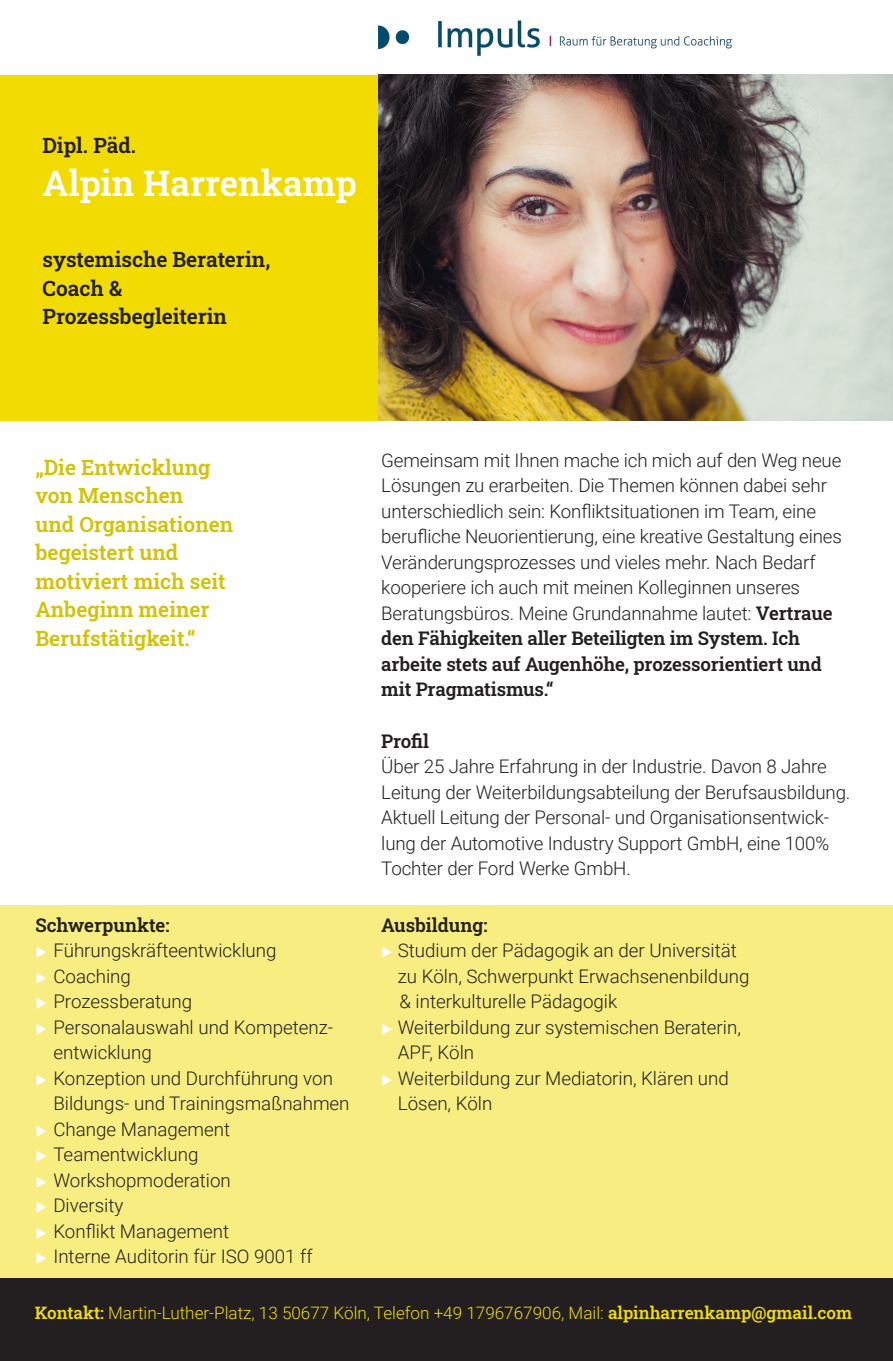
<style>
.page{position:relative;width:893px;height:1361px;background:#fff}
.page>*{position:absolute;margin:0;border:0;box-sizing:border-box;transform-origin:0 0}
.t1{font:600 35.1px "Roboto Slab";color:#fff}
.t2{font:600 21px/28.5px "Roboto Slab";color:#d4c206}
.t3{font:600 21px/28.5px "Roboto Slab";color:#231f20}
.t4{font:300 18.75px/25.5px "Roboto";letter-spacing:-.01em;color:#231f20}
.t5{font:600 18.75px/25.5px "Roboto Slab";letter-spacing:-.01em;color:#231f20}
.t6{font:300 17.1px "Roboto";color:#f1db00}
.s1{color:#fff}
.s2{font-family:"Roboto Slab";font-weight:600}
</style>
<div class="page">
<div style="left:0;top:1278px;width:893px;height:83px;background:#231f20"></div>
<div style="left:0;top:905px;width:893px;height:373px;background:#f8ed80"></div>
<img style="left:378px;top:20px;width:354px;height:36px">
<div style="left:0;top:75px;width:893px;height:345px;background:#f1db00"></div>
<img style="left:378px;top:75px;width:515px;height:345px">
<p class="t3" style="left:43px;top:131px;width:95px">Dipl. Päd.</p>
<h1 class="t1" style="left:43px;top:159px;width:316px">Alpin Harrenkamp</h1>
<p class="t3" style="left:43px;top:245px;width:229px">systemische Beraterin,<br>Coach &amp;<br>Prozessbegleiterin</p>
<p class="t2" style="left:35px;top:452px;width:199px">„Die Entwicklung von Menschen<br>und Organisationen begeistert und motiviert mich seit<br>Anbeginn meiner<br>Berufstätigkeit.“</p>
<p class="t5" style="left:35px;top:912px;width:136px">Schwerpunkte:</p>
<p class="t4" style="left:35px;top:937px;width:243px"><span class="s1">◆</span> Führungskräfteentwicklung</p>
<p class="t4" style="left:35px;top:962px;width:97px"><span class="s1">◆</span> Coaching</p>
<p class="t4" style="left:35px;top:988px;width:158px"><span class="s1">◆</span> Prozessberatung</p>
<p class="t4" style="left:53px;top:1013px;width:281px;text-indent:-18px"><span class="s1">◆</span> Personalauswahl und Kompetenz&shy;entwicklung</p>
<p class="t4" style="left:53px;top:1064px;width:298px;text-indent:-18px"><span class="s1">◆</span> Konzeption und Durchführung von<br>Bildungs- und Trainingsmaßnahmen</p>
<p class="t4" style="left:35px;top:1115px;width:196px"><span class="s1">◆</span> Change Management</p>
<p class="t4" style="left:35px;top:1141px;width:165px"><span class="s1">◆</span> Teamentwicklung</p>
<p class="t4" style="left:35px;top:1166px;width:197px"><span class="s1">◆</span> Workshopmoderation</p>
<p class="t4" style="left:35px;top:1192px;width:89px"><span class="s1">◆</span> Diversity</p>
<p class="t4" style="left:35px;top:1217px;width:195px"><span class="s1">◆</span> Konflikt Management</p>
<p class="t4" style="left:35px;top:1243px;width:279px"><span class="s1">◆</span> Interne Auditorin für ISO 9001 ff</p>
<p class="t4" style="left:381px;top:447px;width:462px">Gemeinsam mit Ihnen mache ich mich auf den Weg neue Lösungen zu erarbeiten. Die Themen können dabei sehr unterschiedlich sein: Konfliktsituationen im Team, eine berufliche Neuorientierung, eine kreative Gestaltung eines Veränderungsprozesses und vieles mehr. Nach Bedarf kooperiere ich auch mit meinen Kolleginnen unseres Beratungsbüros. Meine Grundannahme lautet: <span class="s2">Vertraue</span></p>
<p class="t5" style="left:381px;top:625px;width:442px">den Fähigkeiten aller Beteiligten im System. Ich arbeite stets auf Augenhöhe, prozessorientiert und mit Pragmatismus.“</p>
<p class="t5" style="left:381px;top:727px;width:49px">Profil</p>
<p class="t4" style="left:381px;top:753px;width:471px">Über 25 Jahre Erfahrung in der Industrie. Davon 8 Jahre Leitung der Weiterbildungsabteilung der Berufsausbildung.<br>Aktuell Leitung der Personal- und Organisationsentwick&shy;lung der Automotive Industry Support GmbH, eine 100% Tochter der Ford Werke GmbH.</p>
<p class="t5" style="left:381px;top:912px;width:108px">Ausbildung:</p>
<p class="t4" style="left:398px;top:937px;width:353px;text-indent:-17px"><span class="s1">◆</span> Studium der Pädagogik an der Universität zu Köln, Schwerpunkt Erwachsenenbildung &amp; interkulturelle Pädagogik</p>
<p class="t4" style="left:398px;top:1013px;width:345px;text-indent:-16px"><span class="s1">◆</span> Weiterbildung zur systemischen Beraterin,<br>APF, Köln</p>
<p class="t4" style="left:398px;top:1064px;width:333px;text-indent:-17px"><span class="s1">◆</span> Weiterbildung zur Mediatorin, Klären und<br>Lösen, Köln</p>
<p class="t6" style="left:35px;top:1301px;width:819px"><span class="s2">Kontakt:</span> Martin-Luther-Platz, 13 50677 Köln, Telefon +49 1796767906, Mail: <span class="s2">alpinharrenkamp@gmail.com</span></p>
</div>
